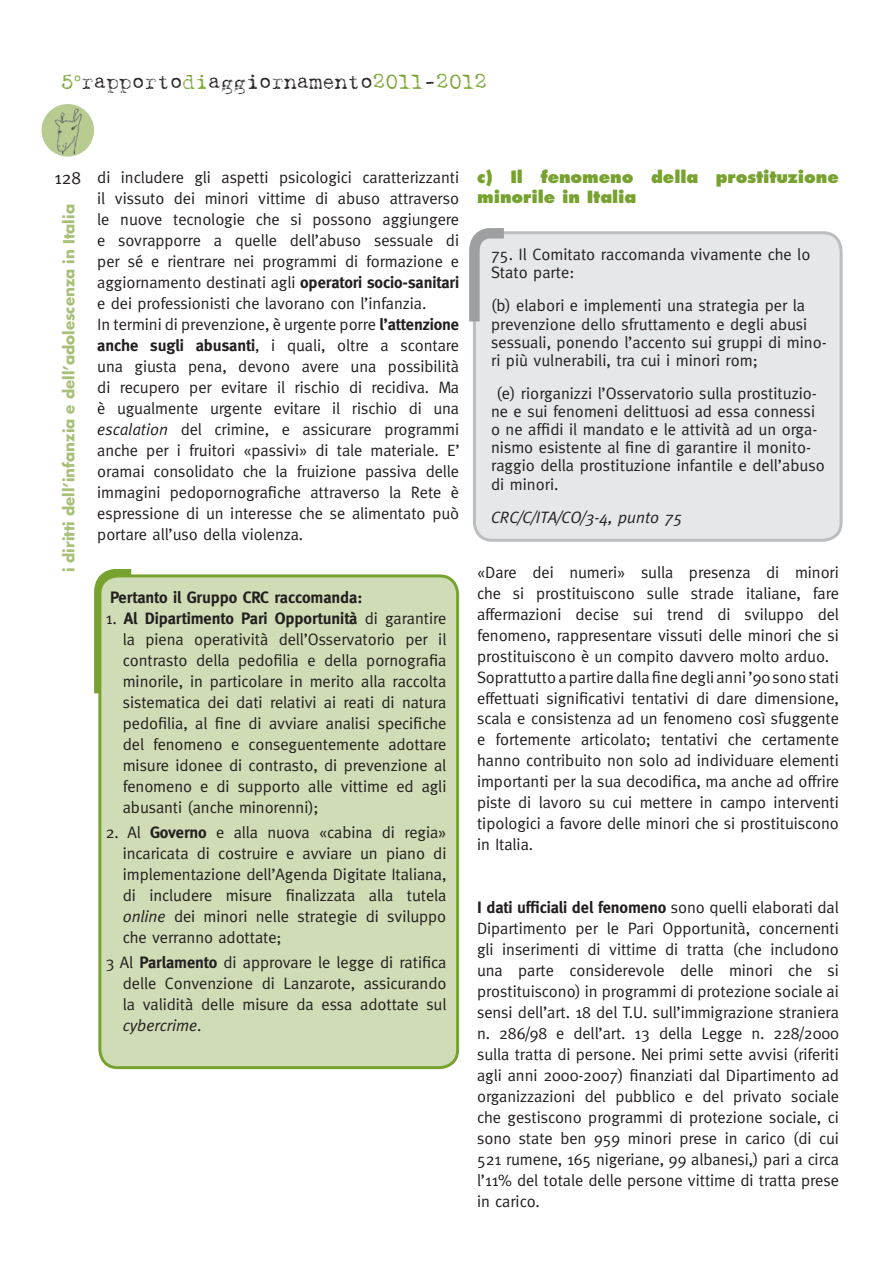
<style>
.page{position:relative;width:893px;height:1263px;background:#fff}
.page>*{position:absolute;margin:0;border:0;box-sizing:border-box;transform-origin:0 0}
.t1{font:21px "Harting";color:#231f20}
.t2{font:18px "Meta";color:#231f20}
.t3{font:16.5px/21px "Meta";letter-spacing:-.005em;color:#231f20}
.t4{font:800 16.5px/19.5px "Futura";letter-spacing:-.005em;color:#78a22f}
.t5{font:700 16.5px "Meta";letter-spacing:-.005em;color:#231f20}
.t6{font:italic 16.5px "Meta";color:#231f20}
.t7{font:700 15px "Futura Std";color:#a7c078}
.s1{color:#78a22f}
.s2{font-weight:700}
.s3{font-style:italic}
</style>
<div class="page">
<div style="left:42px;top:105px;width:51px;height:51px;background:#b8cc92;border-radius:50%"></div>
<img style="left:47px;top:106px;width:40px;height:49px">
<div style="left:42px;top:104px;width:52px;height:53px;border:1px solid #b8cc92;border-radius:50%"></div>
<div style="left:474px;top:233px;width:367px;height:307px;background:#e6e7e8;border-radius:18px"></div>
<div style="left:473px;top:231px;width:369px;height:311px;border:3px solid #bbbdc0;border-radius:18px"></div>
<svg style="left:469px;top:228px;width:45px;height:104px"></svg>
<svg style="left:94px;top:569px;width:38px;height:125px"></svg>
<div style="left:100px;top:576px;width:358px;height:492px;background:#cfdcb5;border-radius:18px"></div>
<div style="left:98px;top:574px;width:361px;height:495px;border:3px solid #78a22f;border-radius:18px"></div>
<p class="t1" style="left:61px;top:75px;width:427px"><span class="s1">5</span><sup>o</sup>rapporto<span class="s1">di</span>aggiornamento<span class="s1">2011</span>-<span class="s1">2012</span></p>
<p class="t2" style="left:55px;top:171px;width:28px">128</p>
<p class="t7" style="left:61px;top:572px;width:370px;rotate:-90deg">i diritti dell’infanzia e dell’adolescenza in Italia</p>
<p class="t3" style="left:97px;top:168px;width:364px">di includere gli aspetti psicologici caratterizzanti il vissuto dei minori vittime di abuso attraverso le nuove tecnologie che si possono aggiungere e sovrapporre a quelle dell’abuso sessuale di per sé e rientrare nei programmi di formazione e aggiornamento destinati agli <span class="s2">operatori socio-sanitari </span>e dei professionisti che lavorano con l’infanzia.<br>In termini di prevenzione, è urgente porre <span class="s2">l’attenzione anche sugli abusanti</span>, i quali, oltre a scontare una giusta pena, devono avere una possibilità di recupero per evitare il rischio di recidiva. Ma è ugualmente urgente evitare il rischio di una <span class="s3">escalation</span> del crimine, e assicurare programmi anche per i fruitori «passivi» di tale materiale. E’ oramai consolidato che la fruizione passiva delle immagini pedopornografiche attraverso la Rete è espressione di un interesse che se alimentato può portare all’uso della violenza.</p>
<p class="t5" style="left:110px;top:590px;width:254px">Pertanto il Gruppo CRC raccomanda:</p>
<p class="t3" style="left:123px;top:609px;width:325px;text-align:justify;text-indent:-17px">1. <span class="s2">Al Dipartimento Pari Opportunità</span> di garantire la piena operatività dell’Osservatorio per il contrasto della pedofilia e della pornografia minorile, in particolare in merito alla raccolta sistematica dei dati relativi ai reati di natura pedofilia, al fine di avviare analisi specifiche del fenomeno e conseguentemente adottare misure idonee di contrasto, di prevenzione al fenomeno e di supporto alle vittime ed agli abusanti (anche minorenni);</p>
<p class="t3" style="left:123px;top:823px;width:325px;text-align:justify;text-indent:-17px">2. Al <span class="s2">Governo</span> e alla nuova «cabina di regia» incaricata di costruire e avviare un piano di implementazione dell’Agenda Digitate Italiana, di includere misure finalizzata alla tutela <span class="s3">online</span> dei minori nelle strategie di sviluppo che verranno adottate;</p>
<p class="t3" style="left:123px;top:953px;width:325px;text-align:justify;text-indent:-17px">3 Al <span class="s2">Parlamento</span> di approvare le legge di ratifica delle Convenzione di Lanzarote, assicurando la validità delle misure da essa adottate sul <span class="s3">cybercrime</span>.</p>
<p class="t4" style="left:477px;top:169px;width:363px">c) Il fenomeno della prostituzione minorile in Italia</p>
<p class="t3" style="left:491px;top:247px;width:321px;line-height:18.1px">75. Il Comitato raccomanda vivamente che lo<br>Stato parte:</p>
<p class="t3" style="left:491px;top:298px;width:337px;line-height:18.1px">(b) elabori e implementi una strategia per la prevenzione dello sfruttamento e degli abusi sessuali, ponendo l’accento sui gruppi di mino&shy;ri più vulnerabili, tra cui i minori rom;</p>
<p class="t3" style="left:491px;top:385px;width:335px;line-height:18.1px;text-indent:5px">(e) riorganizzi l’Osservatorio sulla prostituzio&shy;ne e sui fenomeni delittuosi ad essa connessi o ne affidi il mandato e le attività ad un orga&shy;nismo esistente al fine di garantire il monito&shy;raggio della prostituzione infantile e dell’abuso di minori.</p>
<p class="t6" style="left:491px;top:511px;width:193px">CRC/C/ITA/CO/3-4, punto 75</p>
<p class="t3" style="left:477px;top:563px;width:363px">«Dare dei numeri» sulla presenza di minori che si prostituiscono sulle strade italiane, fare affermazioni decise sui trend di sviluppo del fenomeno, rappresentare vissuti delle minori che si prostituiscono è un compito davvero molto arduo.<br>Soprattutto a partire dalla fine degli anni ’90 sono stati effettuati significativi tentativi di dare dimensione, scala e consistenza ad un fenomeno così sfuggente e fortemente articolato; tentativi che certamente hanno contribuito non solo ad individuare elementi importanti per la sua decodifica, ma anche ad offrire piste di lavoro su cui mettere in campo interventi tipologici a favore delle minori che si prostituiscono in Italia.</p>
<p class="t3" style="left:477px;top:898px;width:363px;text-align:justify"><span class="s2">I dati ufficiali del fenomeno</span> sono quelli elaborati dal Dipartimento per le Pari Opportunità, concernenti gli inserimenti di vittime di tratta (che includono una parte considerevole delle minori che si prostituiscono) in programmi di protezione sociale ai sensi dell’art. 18 del T.U. sull’immigrazione straniera n. 286/98 e dell’art. 13 della Legge n. 228/2000 sulla tratta di persone. Nei primi sette avvisi (riferiti agli anni 2000-2007) finanziati dal Dipartimento ad organizzazioni del pubblico e del privato sociale che gestiscono programmi di protezione sociale, ci sono state ben 959 minori prese in carico (di cui 521 rumene, 165 nigeriane, 99 albanesi,) pari a circa l’11% del totale delle persone vittime di tratta prese in carico.</p>
</div>
